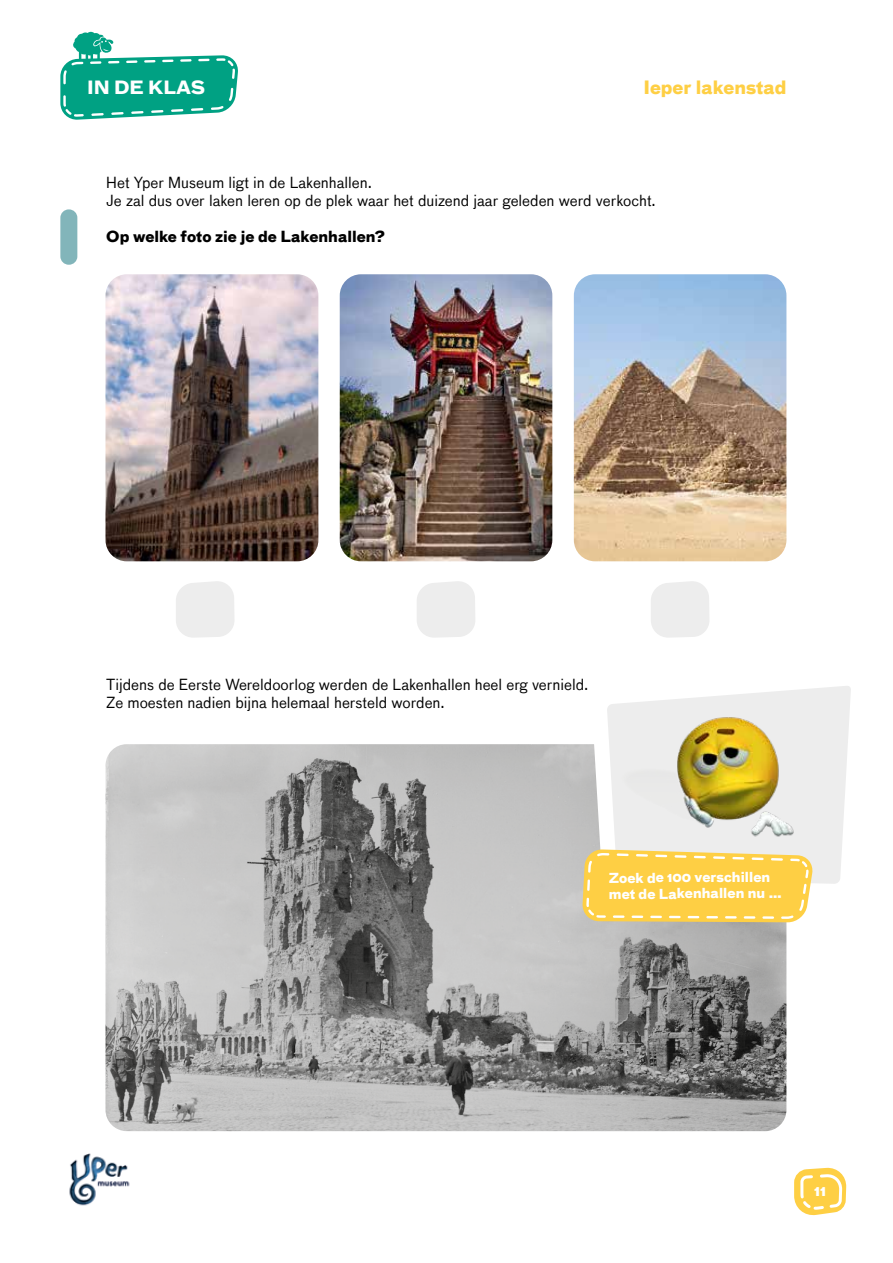
<style>
.page{position:relative;width:893px;height:1263px;background:#fff}
.page>*{position:absolute;margin:0;border:0;box-sizing:border-box;transform-origin:0 0}
.t1{font:700 18px "Bau";color:#fecf44}
.t2{font:700 17.85px "Bau";color:#fff}
.t3{font:15px/18px "Bau";color:#000}
.t4{font:700 15px "Bau";color:#000}
.t5{font:700 15px "Bau";color:#fff}
.t6{font:700 13.5px/16.2px "Bau";color:#fff}
</style>
<div class="page">
<svg style="left:794px;top:1167px;width:53px;height:49px"></svg>
<img style="left:69px;top:1153px;width:61px;height:53px">
<svg style="left:60px;top:31px;width:178px;height:86px"></svg>
<img style="left:105px;top:274px;width:213px;height:287px">
<img style="left:340px;top:274px;width:212px;height:287px">
<img style="left:574px;top:274px;width:212px;height:287px">
<svg style="left:176px;top:581px;width:58px;height:57px;background:#eee"></svg>
<svg style="left:651px;top:581px;width:58px;height:57px;background:#eee"></svg>
<svg style="left:417px;top:581px;width:58px;height:57px;background:#eee"></svg>
<img style="left:105px;top:744px;width:681px;height:387px">
<svg style="left:583px;top:686px;width:268px;height:198px"></svg>
<svg style="left:579px;top:846px;width:238px;height:150px;background:#d3c086"></svg>
<div style="left:60px;top:209px;width:17px;height:56px;background:#82b5ba;border-radius:8px"></div>
<p class="t2" style="left:87px;top:75px;width:120px">IN DE KLAS</p>
<p class="t1" style="left:643px;top:75px;width:144px">Ieper lakenstad</p>
<p class="t3" style="left:106px;top:173px;width:551px">Het Yper Museum ligt in de Lakenhallen.<br>Je zal dus over laken leren op de plek waar het duizend jaar geleden werd verkocht.</p>
<p class="t4" style="left:106px;top:226px;width:280px">Op welke foto zie je de Lakenhallen?</p>
<p class="t3" style="left:106px;top:675px;width:484px">Tijdens de Eerste Wereldoorlog werden de Lakenhallen heel erg vernield.<br>Ze moesten nadien bijna helemaal hersteld worden.</p>
<p class="t6" style="left:609px;top:869px;width:175px">Zoek de 100 verschillen met de Lakenhallen nu …</p>
<p class="t5" style="left:814px;top:1180px;width:13px">11</p>
</div>
